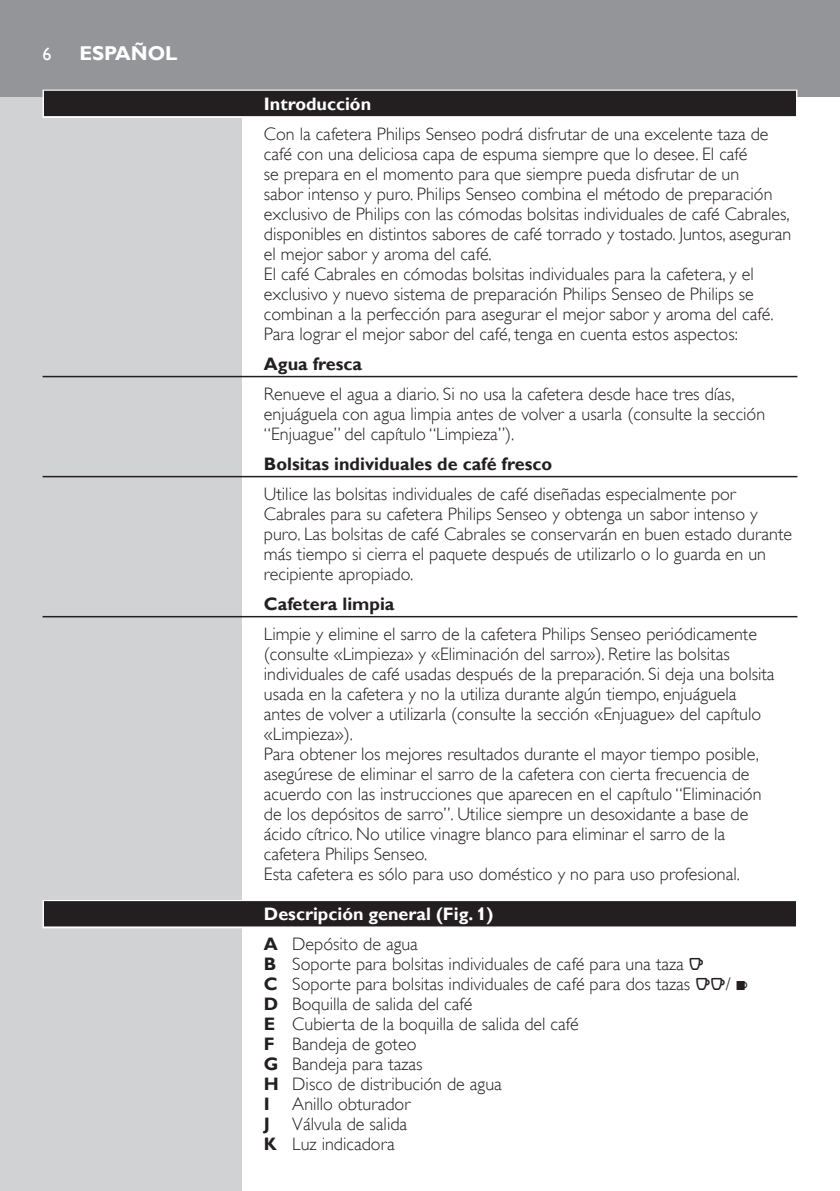
<style>
.page{position:relative;width:840px;height:1191px;background:#fff}
.page>*{position:absolute;margin:0;border:0;box-sizing:border-box;transform-origin:0 0}
.t1{font:700 20px "Gill Sans Alt One WGL";color:#fff}
.t2{font:18px/20px "Gill Sans Alt One WGL Light";color:#231f20}
.t3{font:700 18px "Gill Sans Alt One WGL";color:#231f20}
.t4{font:700 18px "Gill Sans Alt One WGL";color:#fff}
.t5{font:18px "Gill Sans Alt One WGL";color:#fff}
.s1{font-family:"Gill Sans Alt One WGL";font-weight:700}
.s2{font-family:"Philipslll Font"}
</style>
<div class="page">
<div style="left:0;top:95px;width:241px;height:1096px;background:#d1d2d4"></div>
<div style="left:0;top:0;width:839px;height:96px;background:#939598"></div>
<div style="left:43px;top:90px;width:754px;height:28px;background:#e4e3e3"></div>
<div style="left:44px;top:91px;width:751px;height:25px;background:#231f20"></div>
<hr style="left:43px;top:376px;width:754px;height:1px;background:#231f20">
<hr style="left:43px;top:476px;width:754px;height:1px;background:#231f20">
<hr style="left:43px;top:616px;width:754px;height:1px;background:#231f20">
<div style="left:43px;top:900px;width:754px;height:28px;background:#959394"></div>
<div style="left:44px;top:901px;width:751px;height:25px;background:#231f20"></div>
<p class="t5" style="left:43px;top:42px;width:10px">6</p>
<p class="t1" style="left:79px;top:40px;width:27px">Españ</p>
<p class="t1" style="left:148px;top:40px;width:31px">ol</p>
<p class="t4" style="left:264px;top:92px;width:109px">Introducción</p>
<p class="t2" style="left:264px;top:124px;width:528px">Con la cafetera Philips Senseo podrá disfrutar de una excelente taza de café con una deliciosa capa de espuma siempre que lo desee. El café<br>se prepara en el momento para que siempre pueda disfrutar de un<br>sabor intenso y puro. Philips Senseo combina el método de preparación exclusivo de Philips con las cómodas bolsitas individuales de café Cabrales, disponibles en distintos sabores de café torrado y tostado. Juntos, aseguran el mejor sabor y aroma del café.<br>El café Cabrales en cómodas bolsitas individuales para la cafetera, y el exclusivo y nuevo sistema de preparación Philips Senseo de Philips se combinan a la perfección para asegurar el mejor sabor y aroma del café.<br>Para lograr el mejor sabor del café, tenga en cuenta estos aspectos:</p>
<p class="t3" style="left:264px;top:352px;width:100px">Agua fresca</p>
<p class="t2" style="left:264px;top:384px;width:502px">Renueve el agua a diario. Si no usa la cafetera desde hace tres días, enjuáguela con agua limpia antes de volver a usarla (consulte la sección “Enjuague” del capítulo “Limpieza”).</p>
<p class="t3" style="left:264px;top:452px;width:289px">Bolsitas individuales de café fresco</p>
<p class="t2" style="left:264px;top:484px;width:529px">Utilice las bolsitas individuales de café diseñadas especialmente por Cabrales para su cafetera Philips Senseo y obtenga un sabor intenso y puro. Las bolsitas de café Cabrales se conservarán en buen estado durante más tiempo si cierra el paquete después de utilizarlo o lo guarda en un recipiente apropiado.</p>
<p class="t3" style="left:264px;top:592px;width:132px">Cafetera limpia</p>
<p class="t2" style="left:264px;top:624px;width:512px">Limpie y elimine el sarro de la cafetera Philips Senseo periódicamente (consulte «Limpieza» y «Eliminación del sarro»). Retire las bolsitas individuales de café usadas después de la preparación. Si deja una bolsita usada en la cafetera y no la utiliza durante algún tiempo, enjuáguela antes de volver a utilizarla (consulte la sección «Enjuague» del capítulo «Limpieza»).<br>Para obtener los mejores resultados durante el mayor tiempo posible, asegúrese de eliminar el sarro de la cafetera con cierta frecuencia de acuerdo con las instrucciones que aparecen en el capítulo “Eliminación de los depósitos de sarro”. Utilice siempre un desoxidante a base de ácido cítrico. No utilice vinagre blanco para eliminar el sarro de la cafetera Philips Senseo.<br>Esta cafetera es sólo para uso doméstico y no para uso profesional.</p>
<p class="t4" style="left:264px;top:902px;width:231px">Descripción general (Fig. 1)</p>
<p class="t2" style="left:264px;top:934px;width:485px"><span class="s1">A</span> Depósito de agua<br><span class="s1">B</span> Soporte para bolsitas individuales de café para una taza <span class="s2">q<br></span><span class="s1">C</span> Soporte para bolsitas individuales de café para dos tazas <span class="s2">qq</span>/ <span class="s2">w<br></span><span class="s1">D</span> Boquilla de salida del café<br><span class="s1">E</span> Cubierta de la boquilla de salida del café<br><span class="s1">F</span> Bandeja de goteo<br><span class="s1">G</span> Bandeja para tazas<br><span class="s1">H</span> Disco de distribución de agua<br><span class="s1">I</span> Anillo obturador<br><span class="s1">J</span> Válvula de salida<br><span class="s1">K</span> Luz indicadora</p>
</div>
